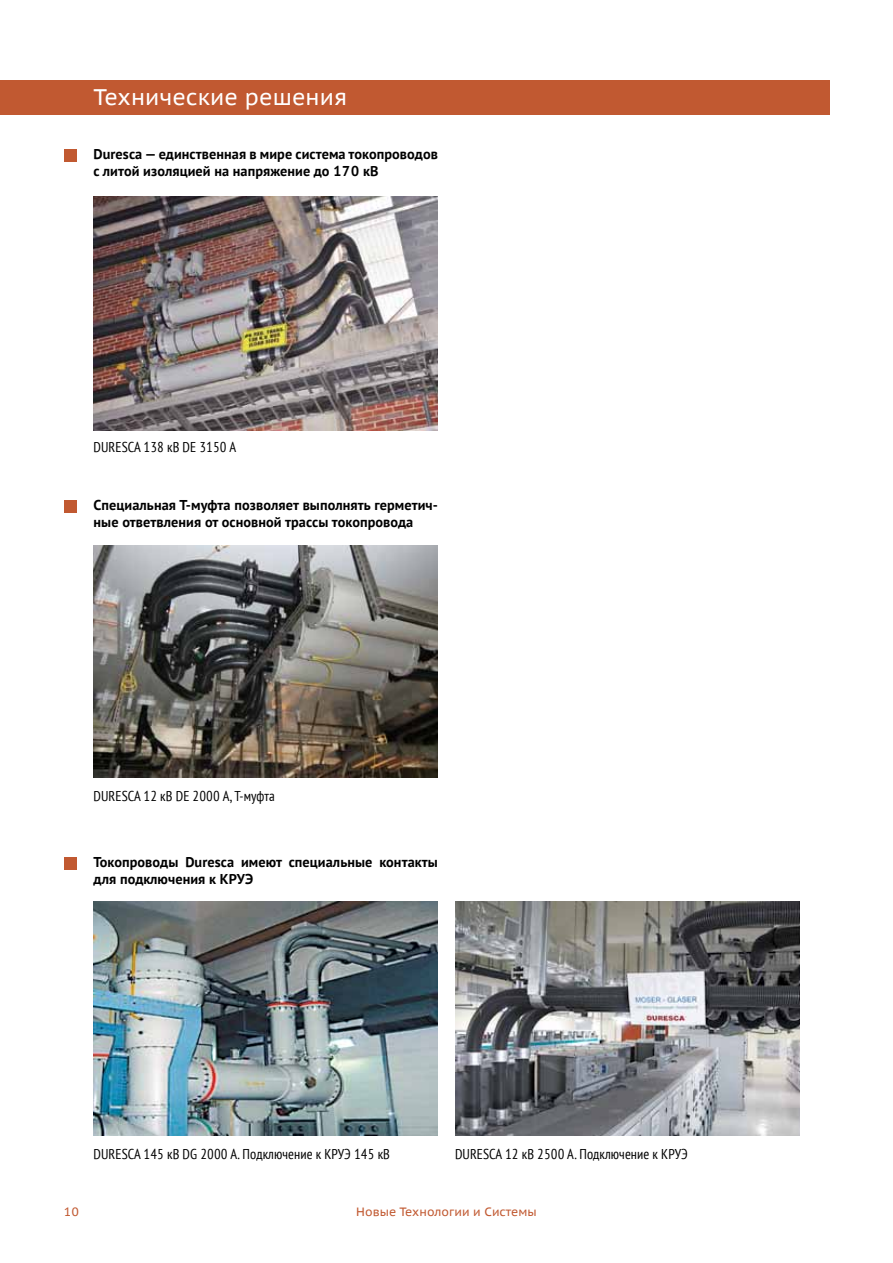
<style>
.page{position:relative;width:893px;height:1263px;background:#fff}
.page>*{position:absolute;margin:0;border:0;box-sizing:border-box;transform-origin:0 0}
.t1{font:22.5px "PT Sans Caption";letter-spacing:.005em;color:#fff}
.t2{font:700 14.25px/17.1px "PT Sans";letter-spacing:.005em;color:#000}
.t3{font:condensed 14.25px "PT Sans";letter-spacing:.005em;color:#000}
.t4{font:12px "PT Sans Caption";letter-spacing:.005em;color:#c15931}
</style>
<div class="page">
<div style="left:0;top:81px;width:829px;height:34px;background:#c15931"></div>
<img style="left:455px;top:902px;width:344px;height:234px">
<img style="left:94px;top:902px;width:344px;height:234px">
<img style="left:94px;top:546px;width:344px;height:232px">
<img style="left:94px;top:196px;width:344px;height:234px">
<div style="left:64px;top:149px;width:13px;height:13px;background:#c15931"></div>
<div style="left:64px;top:857px;width:13px;height:13px;background:#c15931"></div>
<div style="left:64px;top:500px;width:13px;height:13px;background:#c15931"></div>
<h1 class="t1" style="left:94px;top:82px;width:255px">Технические решения</h1>
<p class="t2" style="left:94px;top:145px;width:346px">Duresca — единственная в мире система токопроводов с литой изоляцией на напряжение до 170 кВ</p>
<p class="t3" style="left:94px;top:438px;width:144px">DURESCA 138 кВ DЕ 3150 A</p>
<p class="t2" style="left:94px;top:496px;width:346px">Специальная Т-муфта позволяет выполнять герметич&shy;ные ответвления от основной трассы токопровода</p>
<p class="t3" style="left:94px;top:787px;width:183px">DURESCA 12 кВ DЕ 2000 A, Т-муфта</p>
<p class="t2" style="left:94px;top:853px;width:346px">Токопроводы Duresca имеют специальные контакты для подключения к КРУЭ</p>
<p class="t3" style="left:94px;top:1145px;width:298px">DURESCA 145 кВ DG 2000 A. Подключение к КРУЭ 145 кВ</p>
<p class="t3" style="left:455px;top:1145px;width:234px">DURESCA 12 кВ 2500 А. Подключение к КРУЭ</p>
<p class="t4" style="left:64px;top:1204px;width:17px">10</p>
<p class="t4" style="left:356px;top:1204px;width:182px">Новые Технологии и Системы</p>
</div>
